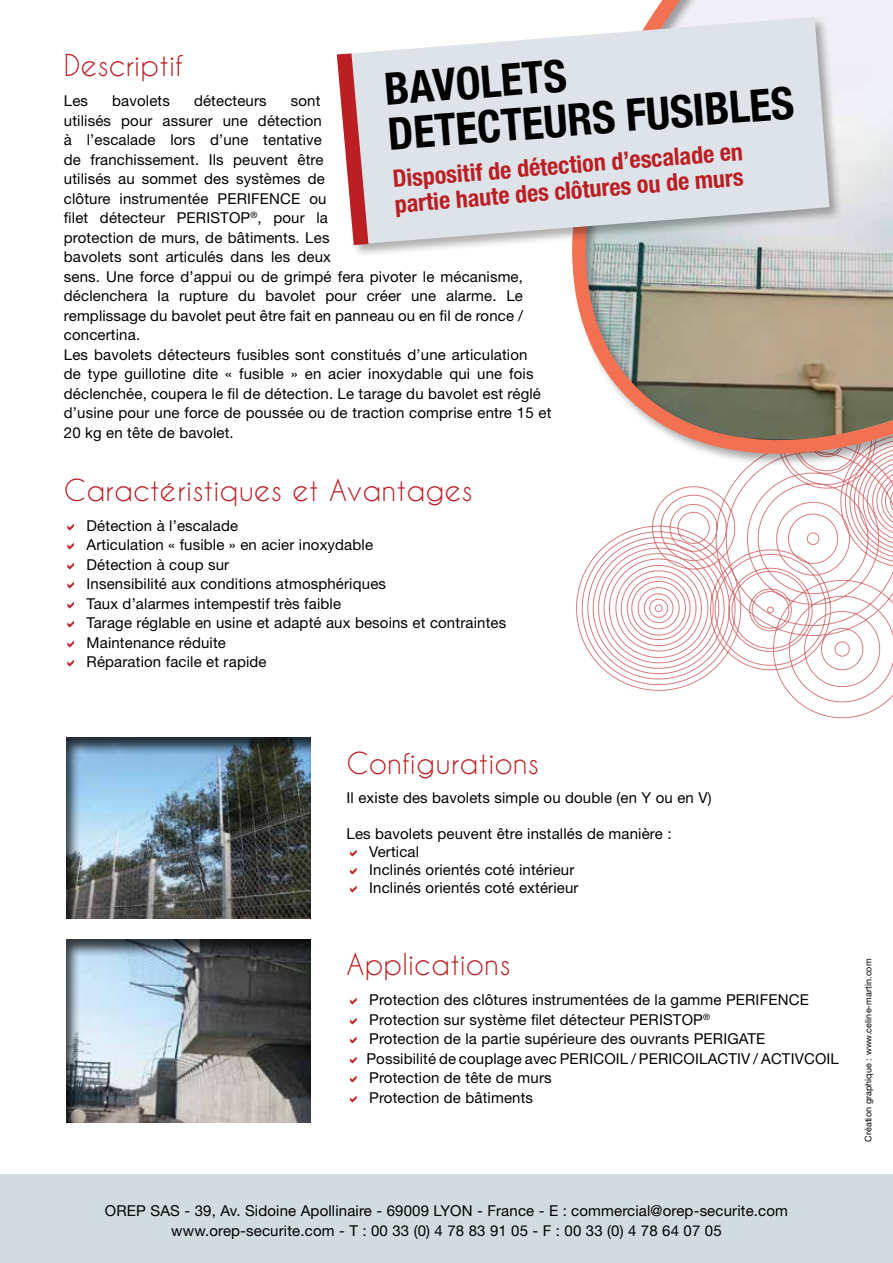
<style>
.page{position:relative;width:893px;height:1263px;background:#fff}
.page>*{position:absolute;margin:0;border:0;box-sizing:border-box;transform-origin:0 0}
.t1{font:700 condensed 44.4px/45.9px "Helvetica Neue";color:#000}
.t2{font:28.5px "Caviar Dreams";letter-spacing:.01em;color:#bb1e23}
.t3{font:700 condensed 24px/25.5px "Helvetica Neue LT Std";color:#bb1e23}
.t4{font:15px/19.5px "Helvetica Neue LT Std";letter-spacing:.01em;color:#000}
.t5{font:9px "Helvetica Neue LT Std";letter-spacing:.01em;color:#000}
</style>
<div class="page">
<svg style="left:576px;top:494px;width:317px;height:225px"></svg>
<div style="left:65px;top:940px;width:246px;height:184px;background:#000;opacity:.75"></div>
<div style="left:65px;top:737px;width:246px;height:183px;background:#000;opacity:.75"></div>
<svg style="left:669px;top:468px;width:224px;height:26px"></svg>
<div style="left:570px;top:0;width:323px;height:468px;background:#000;opacity:.35"></div>
<svg style="left:571px;top:0;width:322px;height:455px"></svg>
<div style="left:337px;top:15px;width:506px;height:243px;background:#000;opacity:.32"></div>
<svg style="left:339px;top:17px;width:490px;height:228px;background:#dde2e6"></svg>
<svg style="left:337px;top:53px;width:31px;height:192px"></svg>
<div style="left:0;top:1174px;width:893px;height:89px;background:#d2dbe0"></div>
<h2 class="t2" style="left:64px;top:50px;width:120px">Descriptif</h2>
<p class="t4" style="left:64px;top:91px;width:26px">Les</p>
<p class="t4" style="left:112px;top:91px;width:59px">bavolets</p>
<p class="t4" style="left:194px;top:91px;width:74px">détecteurs</p>
<h1 class="t1" style="left:382px;top:64px;width:409px;rotate:-5deg">BAVOLETS<br>DETECTEURS FUSIBLES</h1>
<p class="t4" style="left:64px;top:91px;width:489px;text-indent:227px">sont<br>utilisés pour assurer une détection<br>à l’escalade lors d’une tentative<br>de franchissement. Ils peuvent être<br>utilisés au sommet des systèmes de<br>clôture instrumentée PERIFENCE ou<br>filet détecteur PERISTOP<sup>®</sup>, pour la<br>protection de murs, de bâtiments. Les<br>bavolets sont articulés dans les deux<br>sens. Une force d’appui ou de grimpé fera pivoter le mécanisme, déclenchera la rupture du bavolet pour créer une alarme. Le remplissage du bavolet peut être fait en panneau ou en fil de ronce / concertina.<br>Les bavolets détecteurs fusibles sont constitués d’une articulation<br>de type guillotine dite « fusible » en acier inoxydable qui une fois déclenchée, coupera le fil de détection. Le tarage du bavolet est réglé d’usine pour une force de poussée ou de traction comprise entre 15 et 20 kg en tête de bavolet.</p>
<h2 class="t2" style="left:64px;top:474px;width:410px">Caractéristiques et Avantages</h2>
<p class="t4" style="left:87px;top:515px;width:421px">Détection à l’escalade<br>Articulation « fusible » en acier inoxydable<br>Détection à coup sur<br>Insensibilité aux conditions atmosphériques<br>Taux d’alarmes intempestif très faible<br>Tarage réglable en usine et adapté aux besoins et contraintes Maintenance réduite<br>Réparation facile et rapide</p>
<h3 class="t3" style="left:392px;top:164px;width:353px;rotate:-4deg">Dispositif de détection d’escalade en partie haute des clôtures ou de murs</h3>
<h2 class="t2" style="left:347px;top:748px;width:194px">Configurations</h2>
<p class="t4" style="left:347px;top:787px;width:366px">Il existe des bavolets simple ou double (en Y ou en V)</p>
<p class="t4" style="left:369px;top:824px;width:304px;line-height:18px;text-indent:-23px">Les bavolets peuvent être installés de manière :<br>Vertical<br>Inclinés orientés coté intérieur<br>Inclinés orientés coté extérieur</p>
<h2 class="t2" style="left:347px;top:949px;width:166px">Applications</h2>
<p class="t4" style="left:366px;top:990px;width:474px">Protection des clôtures instrumentées de la gamme PERIFENCE Protection sur système filet détecteur PERISTOP<sup>®<br></sup>Protection de la partie supérieure des ouvrants PERIGATE<br>Possibilité de couplage avec PERICOIL / PERICOILACTIV / ACTIVCOIL Protection de tête de murs<br>Protection de bâtiments</p>
<p class="t4" style="left:105px;top:1201px;width:684px;text-align:center">OREP SAS - 39, Av. Sidoine Apollinaire - 69009 LYON - France - E : commercial@orep-securite.com www.orep-securite.com - T : 00 33 (0) 4 78 83 91 05 - F : 00 33 (0) 4 78 64 07 05</p>
<p class="t5" style="left:863px;top:1142px;width:185px;rotate:-90deg">Création graphique : www.celine-martin.com</p>
</div>
